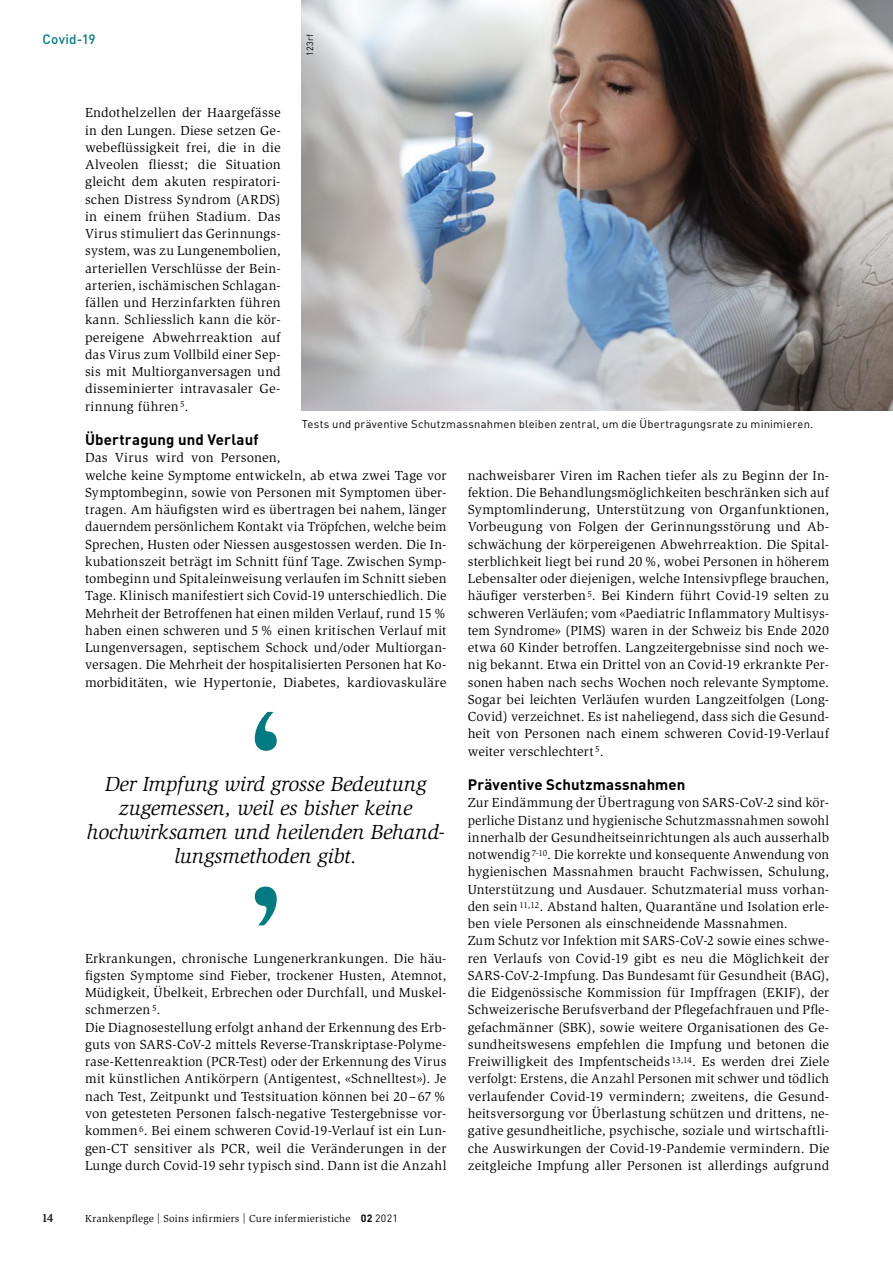
<style>
.page{position:relative;width:893px;height:1263px;background:#fff}
.page>*{position:absolute;margin:0;border:0;box-sizing:border-box;transform-origin:0 0}
.t1{font:italic 21px/24px "Slimbach Std";letter-spacing:-.005em;color:#000;text-align:center}
.t2{font:700 15px "DIN Pro";letter-spacing:.01em;color:#000}
.t3{font:13.5px/17.2px "Slimbach Std";letter-spacing:.01em;color:#000}
.t4{font:500 13.5px "DIN Pro";letter-spacing:.01em;color:#007b81}
.t5{font:700 12px "Esta Pro";color:#000}
.t6{font:11.25px "DIN Pro";letter-spacing:.02em;color:#000}
.t7{font:10.5px "Slimbach Std";letter-spacing:.025em;color:#000}
.t8{font:9px "DIN Pro";letter-spacing:.04em;color:#000}
.s1{font-family:"DIN Pro";font-weight:700}
.s2{font-family:"DIN Pro"}
</style>
<div class="page">
<img style="left:302px;top:0;width:591px;height:411px">
<svg style="left:255px;top:712px;width:22px;height:39px"></svg>
<svg style="left:255px;top:886px;width:22px;height:39px"></svg>
<p class="t4" style="left:43px;top:30px;width:55px">Covid-19</p>
<p class="t8" style="left:304px;top:56px;width:23px;rotate:-90deg">123rf</p>
<p class="t3" style="left:85px;top:104px;width:197px;text-align:justify">Endothelzellen der Haargefässe in den Lungen. Diese setzen Ge&shy;webeflüssigkeit frei, die in die Alveolen fliesst; die Situation gleicht dem akuten respiratori&shy;schen Distress Syndrom (ARDS) in einem frühen Stadium. Das Virus stimuliert das Gerinnungs&shy;system, was zu Lungenembolien, arteriellen Verschlüsse der Bein&shy;arterien, ischämischen Schlagan&shy;fällen und Herzinfarkten führen kann. Schliesslich kann die kör&shy;pereigene Abwehrreaktion auf das Virus zum Vollbild einer Sep&shy;sis mit Multiorganversagen und disseminierter intravasaler Ge&shy;rinnung führen <sup>5</sup>.</p>
<p class="t2" style="left:85px;top:429px;width:175px">Übertragung und Verlauf</p>
<p class="t3" style="left:85px;top:449px;width:363px">Das Virus wird von Personen,<br>welche keine Symptome entwickeln, ab etwa zwei Tage vor Symptombeginn, sowie von Personen mit Symptomen über&shy;tragen. Am häufigsten wird es übertragen bei nahem, länger dauerndem persönlichem Kontakt via Tröpfchen, welche beim Sprechen, Husten oder Niessen ausgestossen werden. Die In&shy;kubationszeit beträgt im Schnitt fünf Tage. Zwischen Symp&shy;tombeginn und Spitaleinweisung verlaufen im Schnitt sieben Tage. Klinisch manifestiert sich Covid-19 unterschiedlich. Die Mehrheit der Betroffenen hat einen milden Verlauf, rund 15% haben einen schweren und 5% einen kritischen Verlauf mit Lungenversagen, septischem Schock und/oder Multiorgan&shy;versagen. Die Mehrheit der hospitalisierten Personen hat Ko&shy;morbiditäten, wie Hypertonie, Diabetes, kardiovaskuläre</p>
<p class="t6" style="left:302px;top:416px;width:513px">Tests und präventive Schutzmassnahmen bleiben zentral, um die Übertragungsrate zu minimieren.</p>
<p class="t3" style="left:468px;top:467px;width:363px;text-align:justify">nachweisbarer Viren im Rachen tiefer als zu Beginn der In&shy;fektion. Die Behandlungsmöglichkeiten beschränken sich auf Symptomlinderung, Unterstützung von Organfunktionen, Vorbeugung von Folgen der Gerinnungsstörung und Ab&shy;schwächung der körpereigenen Abwehrreaktion. Die Spital&shy;sterblichkeit liegt bei rund 20%, wobei Personen in höherem Lebensalter oder diejenigen, welche Intensivpflege brauchen, häufiger versterben <sup>5</sup>. Bei Kindern führt Covid-19 selten zu schweren Verläufen; vom «Paediatric Inflammatory Multisys&shy;tem Syndrome» (PIMS) waren in der Schweiz bis Ende 2020 etwa 60 Kinder betroffen. Langzeitergebnisse sind noch we&shy;nig bekannt. Etwa ein Drittel von an Covid-19 erkrankte Per&shy;sonen haben nach sechs Wochen noch relevante Symptome.<br>Sogar bei leichten Verläufen wurden Langzeitfolgen (Long-Covid) verzeichnet. Es ist naheliegend, dass sich die Gesund&shy;heit von Personen nach einem schweren Covid-19-Verlauf weiter verschlechtert <sup>5</sup>.</p>
<p class="t2" style="left:468px;top:774px;width:219px">Präventive Schutzmassnahmen</p>
<p class="t3" style="left:468px;top:794px;width:363px">Zur Eindämmung der Übertragung von SARS-CoV-2 sind kör&shy;perliche Distanz und hygienische Schutzmassnahmen sowohl innerhalb der Gesundheitseinrichtungen als auch ausserhalb notwendig <sup>7-10</sup>. Die korrekte und konsequente Anwendung von hygienischen Massnahmen braucht Fachwissen, Schulung, Unterstützung und Ausdauer. Schutzmaterial muss vorhan&shy;den sein <sup>11,12</sup>. Abstand halten, Quarantäne und Isolation erle&shy;ben viele Personen als einschneidende Massnahmen.<br>Zum Schutz vor Infektion mit SARS-CoV-2 sowie eines schwe&shy;ren Verlaufs von Covid-19 gibt es neu die Möglichkeit der SARS-CoV-2-Impfung. Das Bundesamt für Gesundheit (BAG), die Eidgenössische Kommission für Impffragen (EKIF), der Schweizerische Berufsverband der Pflegefachfrauen und Pfle&shy;gefachmänner (SBK), sowie weitere Organisationen des Ge&shy;sundheitswesens empfehlen die Impfung und betonen die Freiwilligkeit des Impfentscheids <sup>13,14</sup>. Es werden drei Ziele verfolgt: Erstens, die Anzahl Personen mit schwer und tödlich verlaufender Covid-19 vermindern; zweitens, die Gesund&shy;heitsversorgung vor Überlastung schützen und drittens, ne&shy;gative gesundheitliche, psychische, soziale und wirtschaftli&shy;che Auswirkungen der Covid-19-Pandemie vermindern. Die zeitgleiche Impfung aller Personen ist allerdings aufgrund</p>
<h1 class="t1" style="left:87px;top:773px;width:359px">Der Impfung wird grosse Bedeutung zugemessen, weil es bisher keine hochwirksamen und heilenden Behand&shy;lungsmethoden gibt.</h1>
<p class="t3" style="left:85px;top:950px;width:363px">Erkrankungen, chronische Lungenerkrankungen. Die häu&shy;figsten Symptome sind Fieber, trockener Husten, Atemnot, Müdigkeit, Übelkeit, Erbrechen oder Durchfall, und Muskel&shy;schmerzen <sup>5</sup>.<br>Die Diagnosestellung erfolgt anhand der Erkennung des Erb&shy;guts von SARS-CoV-2 mittels Reverse-Transkriptase-Polyme&shy;rase-Kettenreaktion (PCR-Test) oder der Erkennung des Virus mit künstlichen Antikörpern (Antigentest, «Schnelltest»). Je nach Test, Zeitpunkt und Testsituation können bei 20–67% von getesteten Personen falsch-negative Testergebnisse vor&shy;kommen <sup>6</sup>. Bei einem schweren Covid-19-Verlauf ist ein Lun&shy;gen-CT sensitiver als PCR, weil die Veränderungen in der Lunge durch Covid-19 sehr typisch sind. Dann ist die Anzahl</p>
<p class="t5" style="left:43px;top:1209px;width:12px">14</p>
<p class="t7" style="left:85px;top:1212px;width:314px">Krankenpflege | Soins infirmiers | Cure infermieristiche <span class="s1">02</span> <span class="s2">2021</span></p>
</div>
